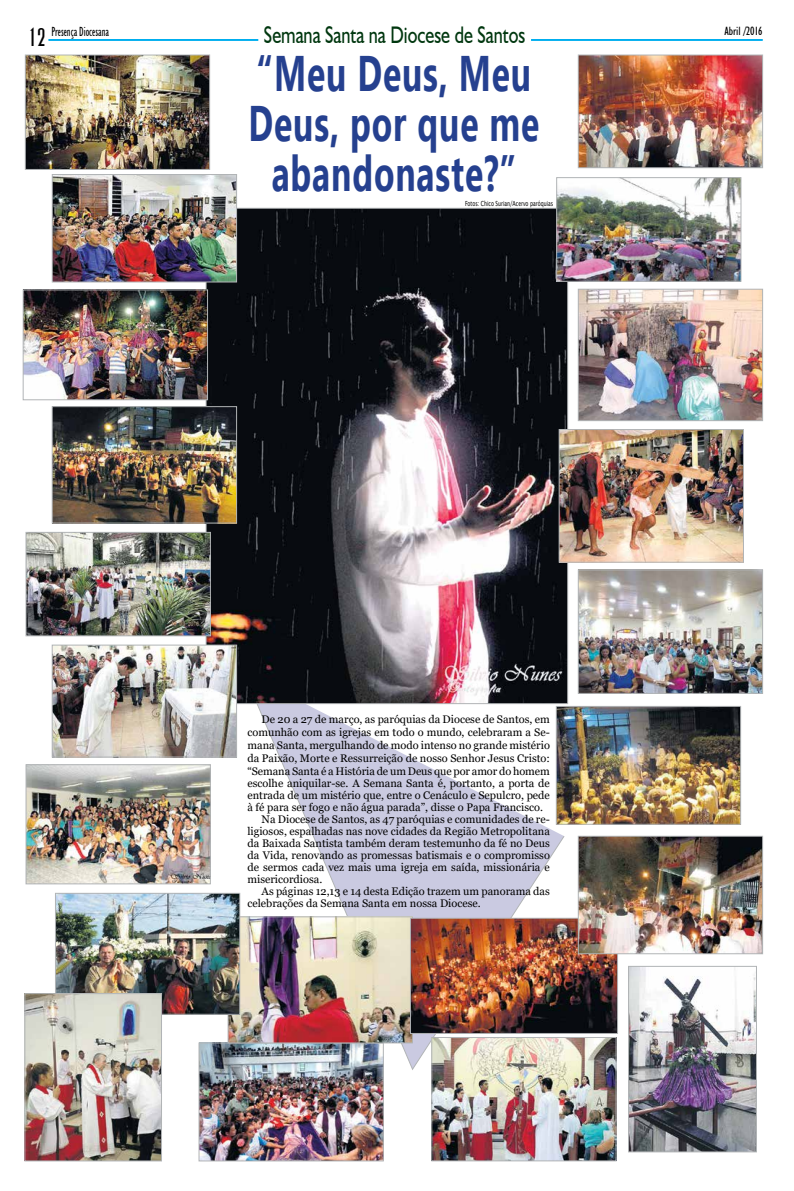
<style>
.page{position:relative;width:794px;height:1191px;background:#fff}
.page>*{position:absolute;margin:0;border:0;box-sizing:border-box;transform-origin:0 0}
.t1{font:700 49.9px/50px "Ebrima";letter-spacing:.025em;color:#25408f;text-align:center;scale:.67 1}
.t2{font:24px "Humanist 521 BT";color:#00370f;scale:.76 1}
.t3{font:24px "Anastasia";color:#000}
.t4{font:condensed 13.3px "Humanist 521 BT";color:#000;scale:.78 1}
.t5{font:condensed 12px "Humanist 521 BT";color:#000}
.t6{font:11px/13px "Georgia";color:#000;text-align:justify}
.t7{font:7px "Lucida Sans";color:#000;scale:.69 1}
</style>
<div class="page">
<svg style="left:48px;top:39px;width:714px;height:2px"></svg>
<svg style="left:243px;top:703px;width:321px;height:366px;fill:#cacae1"></svg>
<img style="left:201px;top:1044px;width:180px;height:115px">
<div style="left:199px;top:1042px;width:184px;height:119px;border:1px solid #b1b4b6"></div>
<img style="left:580px;top:572px;width:180px;height:119px">
<div style="left:578px;top:570px;width:184px;height:123px;border:1px solid #b1b4b6"></div>
<img style="left:208px;top:210px;width:358px;height:491px">
<div style="left:258px;top:25px;width:273px;height:20px;background:#fff"></div>
<img style="left:54px;top:176px;width:181px;height:104px">
<div style="left:52px;top:174px;width:185px;height:108px;border:1px solid #b1b4b6"></div>
<img style="left:558px;top:179px;width:181px;height:100px">
<div style="left:556px;top:177px;width:185px;height:104px;border:1px solid #b1b4b6"></div>
<img style="left:580px;top:57px;width:180px;height:109px">
<div style="left:578px;top:55px;width:184px;height:113px;border:1px solid #b1b4b6"></div>
<img style="left:230px;top:918px;width:180px;height:123px">
<div style="left:228px;top:916px;width:184px;height:127px;border:1px solid #b1b4b6"></div>
<img style="left:433px;top:1039px;width:181px;height:120px">
<div style="left:431px;top:1037px;width:185px;height:124px;border:1px solid #b1b4b6"></div>
<img style="left:27px;top:57px;width:181px;height:111px">
<div style="left:25px;top:55px;width:185px;height:115px;border:1px solid #b1b4b6"></div>
<img style="left:580px;top:291px;width:180px;height:128px">
<div style="left:578px;top:289px;width:184px;height:132px;border:1px solid #b1b4b6"></div>
<img style="left:630px;top:968px;width:124px;height:182px">
<div style="left:628px;top:966px;width:128px;height:186px;border:1px solid #b1b4b6"></div>
<img style="left:558px;top:708px;width:180px;height:114px">
<div style="left:556px;top:706px;width:184px;height:118px;border:1px solid #b1b4b6"></div>
<img style="left:412px;top:920px;width:203px;height:111px">
<div style="left:410px;top:918px;width:207px;height:115px;border:1px solid #b1b4b6"></div>
<img style="left:561px;top:431px;width:180px;height:129px">
<div style="left:559px;top:429px;width:184px;height:133px;border:1px solid #b1b4b6"></div>
<img style="left:28px;top:766px;width:180px;height:116px">
<div style="left:26px;top:764px;width:184px;height:120px;border:1px solid #b1b4b6"></div>
<img style="left:57px;top:895px;width:181px;height:117px">
<div style="left:55px;top:893px;width:185px;height:121px;border:1px solid #b1b4b6"></div>
<img style="left:580px;top:838px;width:180px;height:114px">
<div style="left:578px;top:836px;width:184px;height:118px;border:1px solid #b1b4b6"></div>
<img style="left:27px;top:995px;width:133px;height:164px">
<div style="left:25px;top:993px;width:137px;height:168px;border:1px solid #b1b4b6"></div>
<img style="left:25px;top:292px;width:181px;height:106px">
<div style="left:23px;top:290px;width:185px;height:110px;border:1px solid #b1b4b6"></div>
<img style="left:54px;top:408px;width:181px;height:113px">
<div style="left:52px;top:406px;width:185px;height:117px;border:1px solid #b1b4b6"></div>
<img style="left:28px;top:534px;width:180px;height:100px">
<div style="left:26px;top:532px;width:184px;height:104px;border:1px solid #b1b4b6"></div>
<img style="left:54px;top:647px;width:181px;height:108px">
<div style="left:52px;top:645px;width:185px;height:112px;border:1px solid #b1b4b6"></div>
<h2 class="t2" style="left:264px;top:20px;width:345px">Semana Santa na Diocese de Santos</h2>
<h1 class="t1" style="left:249px;top:46px;width:435px">“Meu Deus, Meu<br>Deus, por que me abandonaste?”</h1>
<p class="t4" style="left:51px;top:24px;width:75px">Presença Diocesana</p>
<h2 class="t3" style="left:28px;top:24px;width:19px">12</h2>
<p class="t5" style="left:724px;top:24px;width:40px">Abril /2016</p>
<p class="t7" style="left:465px;top:199px;width:129px">Fotos: Chico Surian/Acervo paróquias</p>
<p class="t6" style="left:247px;top:712px;width:304px;text-indent:14px">De 20 a 27 de março, as paróquias da Diocese de Santos, em comunhão com as igrejas em todo o mundo, celebraram a Se&shy;mana Santa, mergulhando de modo intenso no grande mistério da Paixão, Morte e Ressurreição de nosso Senhor Jesus Cristo: “Semana Santa é a História de um Deus que por amor do homem</p>
<p class="t6" style="left:247px;top:776px;width:304px">escolhe aniquilar-se. A Semana Santa é, portanto, a porta de</p>
<p class="t6" style="left:247px;top:788px;width:304px">entrada de um mistério que, entre o Cenáculo e Sepulcro, pede</p>
<p class="t6" style="left:247px;top:800px;width:297px">à fé para ser fogo e não água parada”, disse o Papa Francisco.</p>
<p class="t6" style="left:262px;top:812px;width:290px">Na Diocese de Santos, as 47 paróquias e comunidades de re-</p>
<p class="t6" style="left:247px;top:824px;width:304px">ligiosos, espalhadas nas nove cidades da Região Metropolitana</p>
<p class="t6" style="left:247px;top:836px;width:304px">da Baixada Santista também deram testemunho da fé no Deus</p>
<p class="t6" style="left:247px;top:848px;width:304px">da Vida, renovando as promessas batismais e o compromisso</p>
<p class="t6" style="left:247px;top:860px;width:304px">de sermos cada vez mais uma igreja em saída, missionária e</p>
<p class="t6" style="left:247px;top:872px;width:76px">misericordiosa.</p>
<p class="t6" style="left:262px;top:884px;width:290px">As páginas 12,13 e 14 desta Edição trazem um panorama das</p>
<p class="t6" style="left:247px;top:896px;width:235px">celebrações da Semana Santa em nossa Diocese.</p>
</div>
